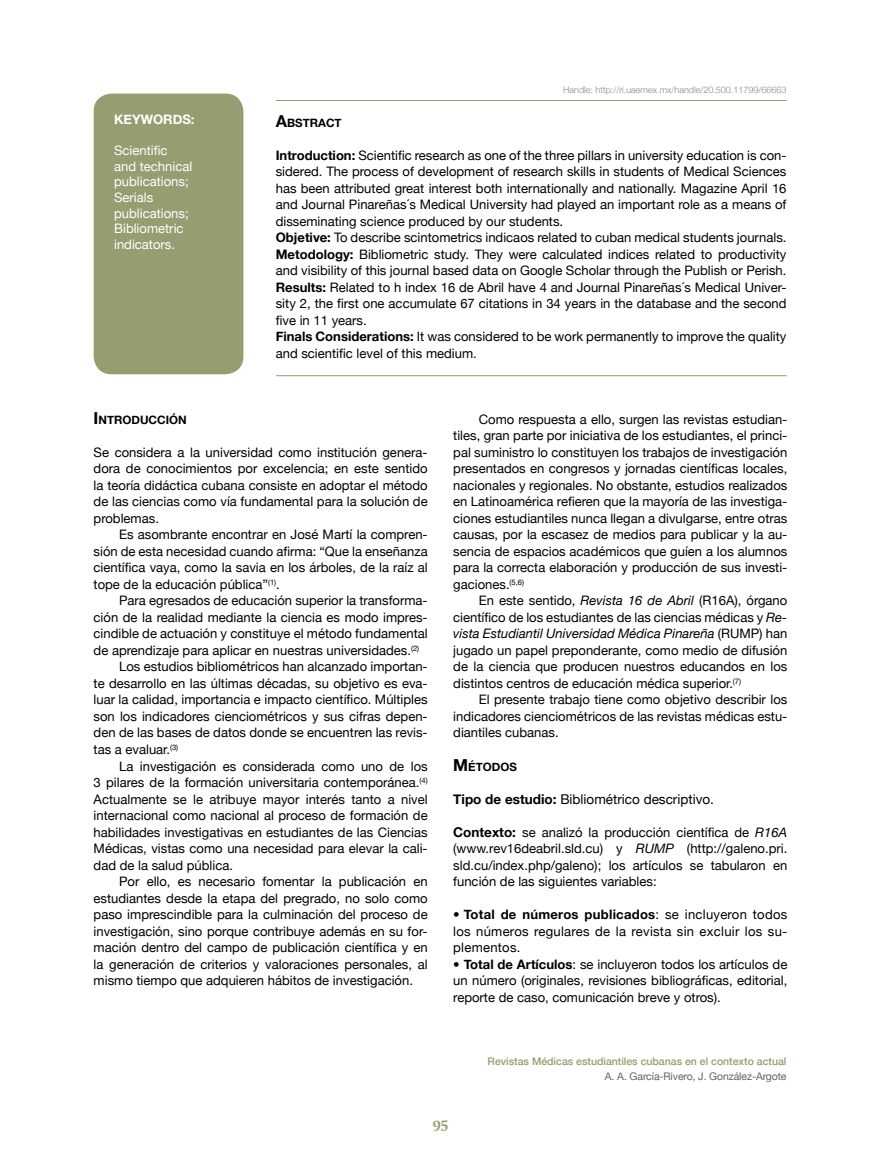
<style>
.page{position:relative;width:881px;height:1170px;background:#fff}
.page>*{position:absolute;margin:0;border:0;box-sizing:border-box;transform-origin:0 0}
.t1{font:13.5px "Helvetica Neue";color:#000}
.t2{font:700 13.5px "Slimbach";color:#969d70}
.t3{font:13.05px/16.5px "Helvetica Neue";color:#000;text-align:justify}
.t4{font:13.05px/15.6px "Helvetica Neue";color:#fff}
.t5{font:700 13.05px "Helvetica Neue";color:#fff}
.t6{font:700 11.55px "Helvetica Neue";color:#000}
.t7{font:500 10.5px "Helvetica Neue";color:#969d70}
.t8{font:10.5px "Helvetica Neue";letter-spacing:-.01em;color:#646363}
.t9{font:300 9px "Helvetica Neue";color:#878787}
.s1{font-size:16.5px}
.s2{font-weight:700}
.s3{font-style:italic}
.s4{font-weight:700;font-size:13.5px}
</style>
<div class="page">
<hr style="left:276px;top:100px;width:510px;height:1px;background:#969d70">
<div style="left:94px;top:94px;width:149px;height:280px;background:#969d70;border-radius:18px"></div>
<hr style="left:276px;top:375px;width:510px;height:1px;background:#969d70">
<p class="t5" style="left:114px;top:107px;width:82px">KEYWORDS:</p>
<p class="t4" style="left:114px;top:142px;width:80px">Scientific and technical publications;<br>Serials publications;<br>Bibliometric indicators.</p>
<p class="t9" style="left:563px;top:83px;width:225px">Handle: http://ri.uaemex.mx/handle/20.500.11799/66663</p>
<p class="t6" style="left:276px;top:112px;width:67px"><span class="s1">A</span>BSTRACT</p>
<p class="t3" style="left:276px;top:146px;width:512px;text-align:left"><span class="s2">Introduction:</span> Scientific research as one of the three pillars in university education is con&shy;sidered. The process of development of research skills in students of Medical Sciences has been attributed great interest both internationally and nationally. Magazine April 16 and Journal Pinareñas´s Medical University had played an important role as a means of disseminating science produced by our students.<br><span class="s2">Objetive:</span> To describe scintometrics indicaos related to cuban medical students journals.<br><span class="s2">Metodology:</span> Bibliometric study. They were calculated indices related to productivity and visibility of this journal based data on Google Scholar through the Publish or Perish.<br><span class="s2">Results:</span> Related to h index 16 de Abril have 4 and Journal Pinareñas´s Medical Univer&shy;sity 2, the first one accumulate 67 citations in 34 years in the database and the second five in 11 years.<br><span class="s2">Finals Considerations:</span> It was considered to be work permanently to improve the quality and scientific level of this medium.</p>
<p class="t6" style="left:94px;top:409px;width:94px"><span class="s1">I</span>NTRODUCCIÓN</p>
<p class="t3" style="left:94px;top:443px;width:335px">Se considera a la universidad como institución genera&shy;dora de conocimientos por excelencia; en este sentido la teoría didáctica cubana consiste en adoptar el método de las ciencias como vía fundamental para la solución de problemas.</p>
<p class="t3" style="left:94px;top:525px;width:335px;text-indent:25px">Es asombrante encontrar en José Martí la compren&shy;sión de esta necesidad cuando afirma: “Que la enseñanza científica vaya, como la savia en los árboles, de la raíz al tope de la educación pública”<sup>(1)</sup>.</p>
<p class="t3" style="left:119px;top:591px;width:310px">Para egresados de educación superior la transforma-</p>
<p class="t3" style="left:94px;top:608px;width:335px">ción de la realidad mediante la ciencia es modo impres-</p>
<p class="t3" style="left:94px;top:624px;width:335px">cindible de actuación y constituye el método fundamental</p>
<p class="t3" style="left:94px;top:641px;width:327px">de aprendizaje para aplicar en nuestras universidades.<sup>(2)</sup></p>
<p class="t3" style="left:119px;top:657px;width:310px">Los estudios bibliométricos han alcanzado importan-</p>
<p class="t3" style="left:94px;top:674px;width:335px">te desarrollo en las últimas décadas, su objetivo es eva-</p>
<p class="t3" style="left:94px;top:690px;width:335px">luar la calidad, importancia e impacto científico. Múltiples</p>
<p class="t3" style="left:94px;top:707px;width:335px">son los indicadores cienciométricos y sus cifras depen-</p>
<p class="t3" style="left:94px;top:723px;width:335px">den de las bases de datos donde se encuentren las revis-</p>
<p class="t3" style="left:94px;top:740px;width:86px">tas a evaluar.<sup>(3)</sup></p>
<p class="t3" style="left:119px;top:756px;width:310px">La investigación es considerada como uno de los</p>
<p class="t3" style="left:94px;top:773px;width:335px">3 pilares de la formación universitaria contemporánea.<sup>(4)</sup></p>
<p class="t3" style="left:94px;top:789px;width:335px">Actualmente se le atribuye mayor interés tanto a nivel</p>
<p class="t3" style="left:94px;top:806px;width:335px">internacional como nacional al proceso de formación de</p>
<p class="t3" style="left:94px;top:822px;width:335px">habilidades investigativas en estudiantes de las Ciencias</p>
<p class="t3" style="left:94px;top:839px;width:335px">Médicas, vistas como una necesidad para elevar la cali-</p>
<p class="t3" style="left:94px;top:855px;width:141px">dad de la salud pública.</p>
<p class="t3" style="left:119px;top:872px;width:310px">Por ello, es necesario fomentar la publicación en</p>
<p class="t3" style="left:94px;top:888px;width:335px">estudiantes desde la etapa del pregrado, no solo como</p>
<p class="t3" style="left:94px;top:905px;width:335px">paso imprescindible para la culminación del proceso de</p>
<p class="t3" style="left:94px;top:921px;width:335px">investigación, sino porque contribuye además en su for-</p>
<p class="t3" style="left:94px;top:938px;width:335px">mación dentro del campo de publicación científica y en</p>
<p class="t3" style="left:94px;top:954px;width:335px">la generación de criterios y valoraciones personales, al</p>
<p class="t3" style="left:94px;top:971px;width:321px">mismo tiempo que adquieren hábitos de investigación.</p>
<p class="t3" style="left:453px;top:410px;width:335px;text-indent:26px">Como respuesta a ello, surgen las revistas estudian&shy;tiles, gran parte por iniciativa de los estudiantes, el princi&shy;pal suministro lo constituyen los trabajos de investigación presentados en congresos y jornadas científicas locales, nacionales y regionales. No obstante, estudios realizados en Latinoamérica refieren que la mayoría de las investiga&shy;ciones estudiantiles nunca llegan a divulgarse, entre otras causas, por la escasez de medios para publicar y la au&shy;sencia de espacios académicos que guíen a los alumnos para la correcta elaboración y producción de sus investi&shy;gaciones.<sup>(5,6)</sup></p>
<p class="t3" style="left:453px;top:591px;width:335px;text-indent:26px">En este sentido, <span class="s3">Revista 16 de Abril</span> (R16A), órgano científico de los estudiantes de las ciencias médicas y <span class="s3">Re&shy;vista Estudiantil Universidad Médica Pinareña</span> (RUMP) han jugado un papel preponderante, como medio de difusión de la ciencia que producen nuestros educandos en los distintos centros de educación médica superior.<sup>(7)</sup></p>
<p class="t3" style="left:453px;top:690px;width:335px;text-indent:26px">El presente trabajo tiene como objetivo describir los indicadores cienciométricos de las revistas médicas estu&shy;diantiles cubanas.</p>
<p class="t6" style="left:453px;top:755px;width:65px"><span class="s1">M</span> ÉTODOS</p>
<p class="t1" style="left:453px;top:787px;width:262px"><span class="s2">Tipo de estudio:</span> Bibliométrico descriptivo.</p>
<p class="t3" style="left:453px;top:822px;width:335px"><span class="s4">Contexto:</span> se analizó la producción científica de <span class="s3">R16A </span>(www.rev16deabril.sld.cu) y <span class="s3">RUMP</span> (http://galeno.pri. sld.cu/index.php/galeno); los artículos se tabularon en función de las siguientes variables:</p>
<p class="t3" style="left:453px;top:905px;width:335px">• <span class="s2">Total de números publicados</span>: se incluyeron todos los números regulares de la revista sin excluir los su&shy;plementos.</p>
<p class="t3" style="left:453px;top:954px;width:335px">• <span class="s2">Total de Artículos</span>: se incluyeron todos los artículos de un número (originales, revisiones bibliográficas, editorial, reporte de caso, comunicación breve y otros).</p>
<p class="t7" style="left:487px;top:1052px;width:300px">Revistas Médicas estudiantiles cubanas en el contexto actual</p>
<p class="t8" style="left:604px;top:1066px;width:183px">A. A. García-Rivero, J. González-Argote</p>
<p class="t2" style="left:432px;top:1115px;width:17px">95</p>
</div>
